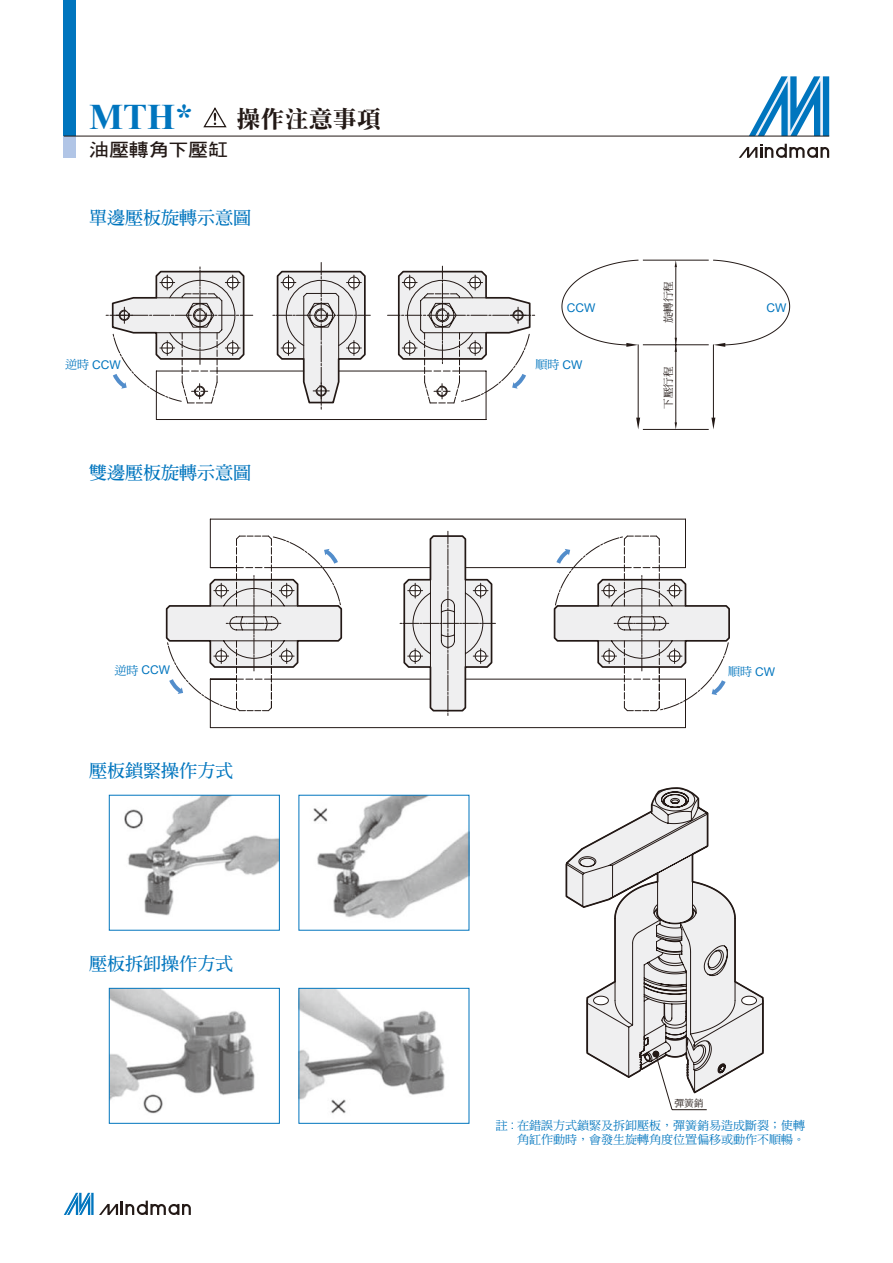
<style>
.page{position:relative;width:893px;height:1263px;background:#fff}
.page>*{position:absolute;margin:0;border:0;box-sizing:border-box;transform-origin:0 0}
.t1{font:24px "DF Li Song Bd HK BF";color:#231916}
.t2{font:18px "DF Ming Bd HK BF";color:#0075be}
.t3{font:18px "DF Hei Bd HK BF";color:#231916;scale:1.1 1}
.t4{font:12px/14.4px "DF Ming Md HK BF";color:#0075be;text-align:right}
.t5{font:12px "Arial";color:#0075be}
.t6{font:10.5px "DF Ming Md HK BF";color:#231916}
.t7{font:9.75px "DF Ming Md HK BF";color:#231916}
.s1{font-family:"Times New Roman";font-weight:700;font-size:36px;color:#0075be}
.s2{font-family:"DF Ming Md HK BF"}
.s3{font-family:"Arial"}
</style>
<div class="page">
<svg style="left:749px;top:76px;width:80px;height:60px"></svg>
<svg style="left:739px;top:144px;width:90px;height:14px"></svg>
<div style="left:64px;top:0;width:12px;height:136px;background:#0075be"></div>
<div style="left:64px;top:136px;width:12px;height:21px;background:#b1c5e6"></div>
<hr style="left:64px;top:136px;width:765px;height:1px;background:#231916">
<svg style="left:64px;top:1193px;width:127px;height:22px"></svg>
<svg style="left:203px;top:107px;width:24px;height:21px"></svg>
<svg style="left:106px;top:262px;width:429px;height:158px"></svg>
<hr style="left:643px;top:429px;width:66px;height:1px;background:#231916">
<svg style="left:561px;top:259px;width:229px;height:170px"></svg>
<svg style="left:210px;top:518px;width:476px;height:210px"></svg>
<svg style="left:400px;top:531px;width:95px;height:184px"></svg>
<svg style="left:165px;top:535px;width:178px;height:176px"></svg>
<svg style="left:553px;top:535px;width:177px;height:176px"></svg>
<svg style="left:108px;top:794px;width:362px;height:330px"></svg>
<svg style="left:565px;top:788px;width:199px;height:282px"></svg>
<svg style="left:593px;top:903px;width:143px;height:207px"></svg>
<svg style="left:579px;top:857px;width:22px;height:13px"></svg>
<p class="t1" style="left:89px;top:106px;width:293px"><span class="s1">MTH*</span> 操作注意事項</p>
<p class="t3" style="left:89px;top:141px;width:127px">油壓轉角下壓缸</p>
<p class="t2" style="left:89px;top:208px;width:164px">單邊壓板旋轉示意圖</p>
<p class="t5" style="left:65px;top:357px;width:57px"><span class="s2">逆時</span> CCW</p>
<p class="t2" style="left:89px;top:463px;width:164px">雙邊壓板旋轉示意圖</p>
<p class="t5" style="left:114px;top:662px;width:57px"><span class="s2">逆時</span> CCW</p>
<p class="t2" style="left:89px;top:762px;width:146px">壓板鎖緊操作方式</p>
<p class="t2" style="left:89px;top:954px;width:146px">壓板拆卸操作方式</p>
<p class="t5" style="left:567px;top:300px;width:30px">CCW</p>
<p class="t4" style="left:535px;top:357px;width:48px">順時 <span class="s3">CW</span></p>
<p class="t6" style="left:663px;top:323px;width:43px;rotate:-90deg">旋轉行程</p>
<p class="t6" style="left:663px;top:409px;width:43px;rotate:-90deg">下壓行程</p>
<p class="t5" style="left:766px;top:300px;width:21px">CW</p>
<p class="t4" style="left:728px;top:664px;width:48px">順時 <span class="s3">CW</span></p>
<p class="t7" style="left:674px;top:1098px;width:31px">彈簧銷</p>
<p class="t4" style="left:496px;top:1118px;width:311px">註 <span class="s3">:</span> 在錯誤方式鎖緊及拆卸壓板，彈簧銷易造成斷裂；使轉角缸作動時，會發生旋轉角度位置偏移或動作不順暢。</p>
</div>
